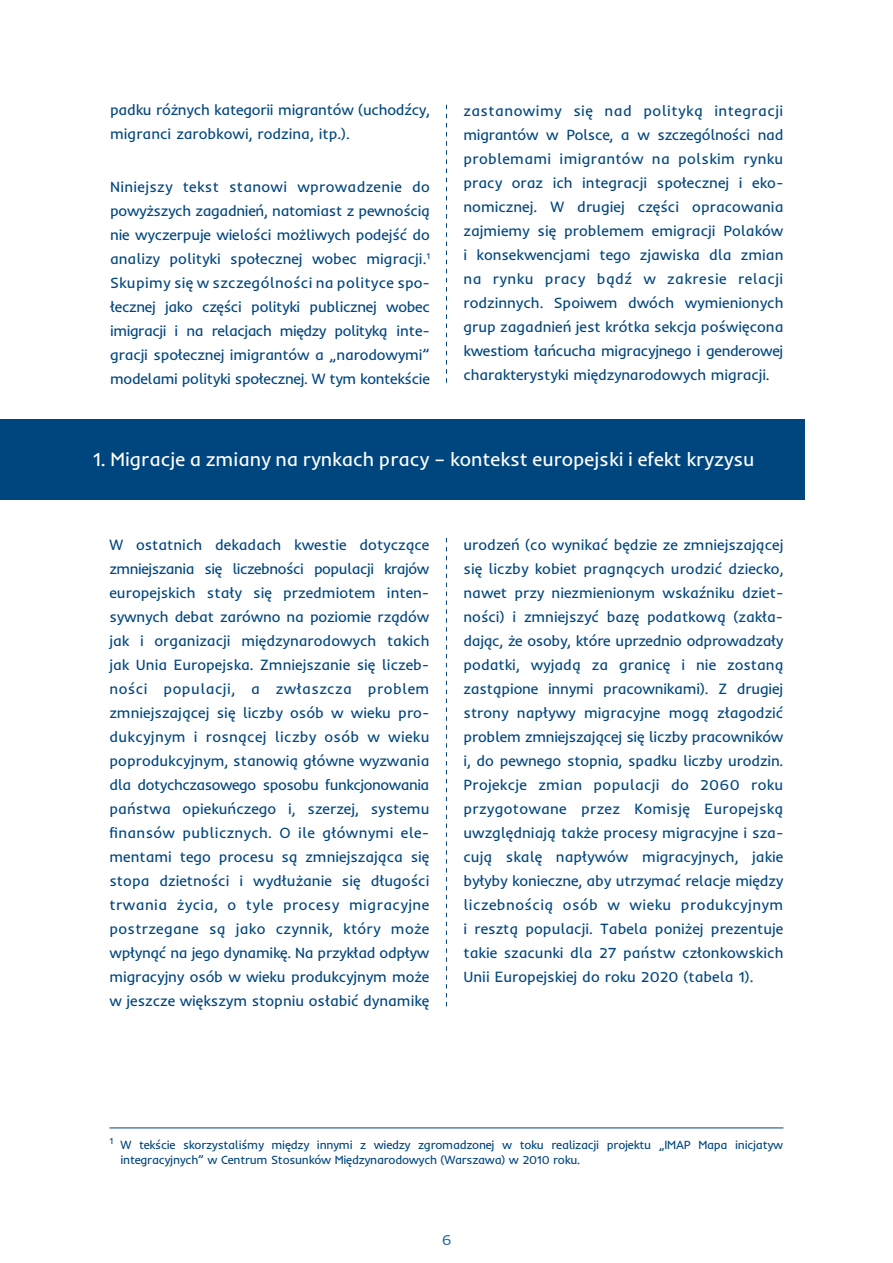
<style>
.page{position:relative;width:893px;height:1263px;background:#fff}
.page>*{position:absolute;margin:0;border:0;box-sizing:border-box;transform-origin:0 0}
.t1{font:19.5px "Inder";color:#fff}
.t2{font:15px/24px "Inder";letter-spacing:-.01em;color:#00467e;text-align:justify}
.t3{font:12px/15px "Inder";letter-spacing:-.02em;color:#00467e}
.t4{font:9px "Inder";color:#00467e}
</style>
<div class="page">
<svg style="left:446px;top:105px;width:1px;height:278px"></svg>
<hr style="left:109px;top:1127px;width:674px;height:1px;background:#00467e">
<div style="left:0;top:419px;width:805px;height:81px;background:#00467e"></div>
<svg style="left:446px;top:538px;width:1px;height:468px"></svg>
<p class="t2" style="left:110px;top:98px;width:321px">padku różnych kategorii migrantów (uchodźcy, migranci zarobkowi, rodzina, itp.).</p>
<p class="t2" style="left:110px;top:174px;width:321px">Niniejszy tekst stanowi wprowadzenie do powyższych zagadnień, natomiast z pewnością nie wyczerpuje wielości możliwych podejść do analizy polityki społecznej wobec migracji.<sup>1<br></sup>Skupimy się w szczególności na polityce spo&shy;łecznej jako części polityki publicznej wobec imigracji i na relacjach między polityką inte&shy;gracji społecznej imigrantów a „narodowymi” modelami polityki społecznej. W tym kontekście</p>
<p class="t2" style="left:463px;top:99px;width:321px">zastanowimy się nad polityką integracji migrantów w Polsce, a w szczególności nad problemami imigrantów na polskim rynku pracy oraz ich integracji społecznej i eko&shy;nomicznej. W drugiej części opracowania zajmiemy się problemem emigracji Polaków i konsekwencjami tego zjawiska dla zmian na rynku pracy bądź w zakresie relacji rodzinnych. Spoiwem dwóch wymienionych grup zagadnień jest krótka sekcja poświęcona kwestiom łańcucha migracyjnego i genderowej charakterystyki międzynarodowych migracji.</p>
<p class="t1" style="left:93px;top:446px;width:663px">1. Migracje a zmiany na rynkach pracy – kontekst europejski i efekt kryzysu</p>
<p class="t2" style="left:109px;top:532px;width:321px">W ostatnich dekadach kwestie dotyczące zmniejszania się liczebności populacji krajów europejskich stały się przedmiotem inten&shy;sywnych debat zarówno na poziomie rządów jak i organizacji międzynarodowych takich jak Unia Europejska. Zmniejszanie się liczeb&shy;ności populacji, a zwłaszcza problem zmniejszającej się liczby osób w wieku pro&shy;dukcyjnym i rosnącej liczby osób w wieku poprodukcyjnym, stanowią główne wyzwania dla dotychczasowego sposobu funkcjonowania państwa opiekuńczego i, szerzej, systemu finansów publicznych. O ile głównymi ele&shy;mentami tego procesu są zmniejszająca się stopa dzietności i wydłużanie się długości trwania życia, o tyle procesy migracyjne postrzegane są jako czynnik, który może wpłynąć na jego dynamikę. Na przykład odpływ migracyjny osób w wieku produkcyjnym może w jeszcze większym stopniu osłabić dynamikę</p>
<p class="t2" style="left:463px;top:532px;width:321px">urodzeń (co wynikać będzie ze zmniejszającej się liczby kobiet pragnących urodzić dziecko, nawet przy niezmienionym wskaźniku dziet&shy;ności) i zmniejszyć bazę podatkową (zakła&shy;dając, że osoby, które uprzednio odprowadzały podatki, wyjadą za granicę i nie zostaną zastąpione innymi pracownikami). Z drugiej strony napływy migracyjne mogą złagodzić problem zmniejszającej się liczby pracowników i, do pewnego stopnia, spadku liczby urodzin.<br>Projekcje zmian populacji do 2060 roku przygotowane przez Komisję Europejską uwzględniają także procesy migracyjne i sza&shy;cują skalę napływów migracyjnych, jakie byłyby konieczne, aby utrzymać relacje między liczebnością osób w wieku produkcyjnym i resztą populacji. Tabela poniżej prezentuje takie szacunki dla 27 państw członkowskich Unii Europejskiej do roku 2020 (tabela 1).</p>
<p class="t4" style="left:109px;top:1135px;width:5px">1</p>
<p class="t3" style="left:120px;top:1137px;width:664px">W tekście skorzystaliśmy między innymi z wiedzy zgromadzonej w toku realizacji projektu „IMAP Mapa inicjatyw integracyjnych” w Centrum Stosunków Międzynarodowych (Warszawa) w 2010 roku.</p>
<p class="t2" style="left:441px;top:1227px;width:12px">6</p>
</div>
